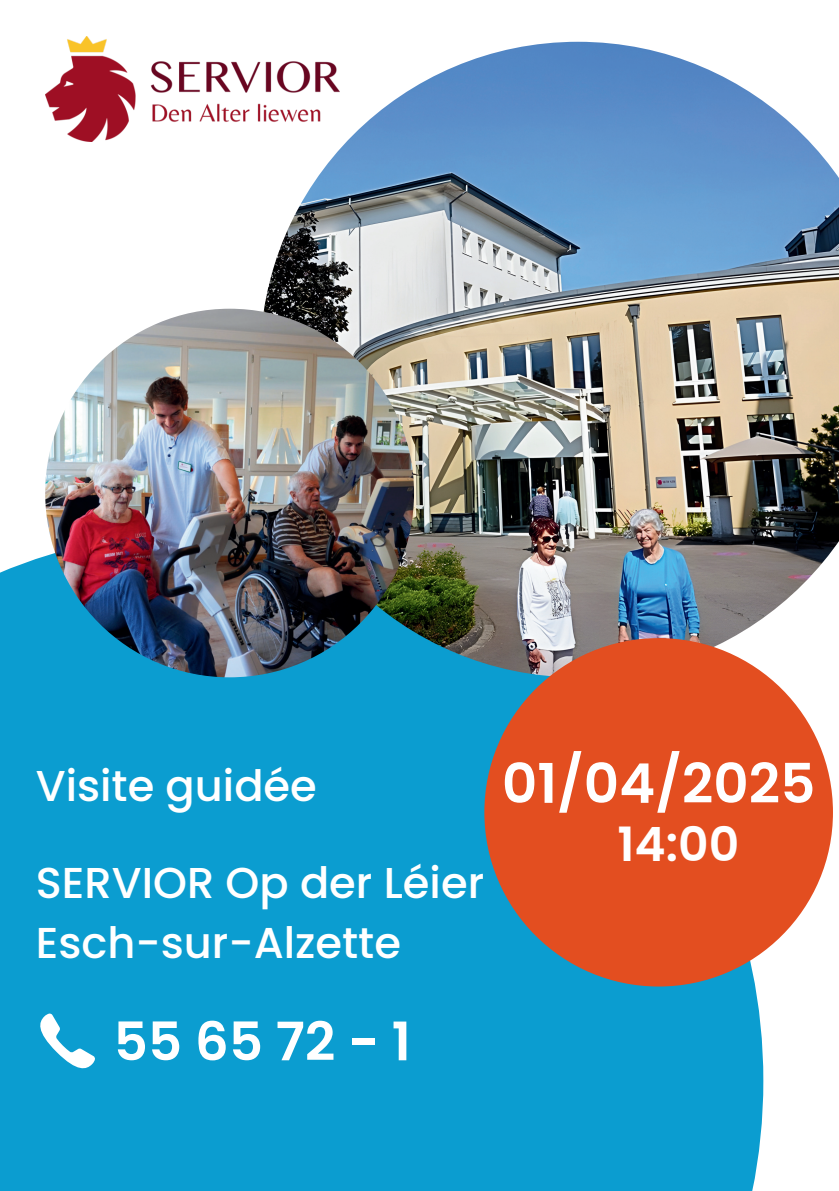
<style>
.page{position:relative;width:839px;height:1191px;background:#fff}
.page>*{position:absolute;margin:0;border:0;box-sizing:border-box;transform-origin:0 0}
.t1{font:600 54.8px "Poppins";color:#fff}
.t2{font:600 53.2px "Poppins";color:#fff}
.t3{font:600 47.2px "Poppins";color:#fff}
.t4{font:500 43.2px/60.4px "Poppins";color:#fff}
</style>
<div class="page">
<div style="left:0;top:530px;width:763px;height:661px;background:#0b9dd0"></div>
<img style="left:260px;top:42px;width:578px;height:635px">
<div style="left:484px;top:638px;width:348px;height:349px;background:#e34e20;border-radius:50%"></div>
<img style="left:45px;top:309px;width:369px;height:368px;border-radius:50%">
<svg style="left:40px;top:1013px;width:55px;height:56px"></svg>
<img style="left:45px;top:36px;width:294px;height:105px">
<p class="t4" style="left:36px;top:756px;width:283px">Visite guidée</p>
<p class="t4" style="left:36px;top:853px;width:450px">SERVIOR Op der Léier<br>Esch-sur-Alzette</p>
<p class="t1" style="left:502px;top:752px;width:315px">01/04/2025</p>
<p class="t3" style="left:617px;top:817px;width:123px">14:00</p>
<p class="t2" style="left:114px;top:1011px;width:299px">55 65 72 - 1</p>
</div>
